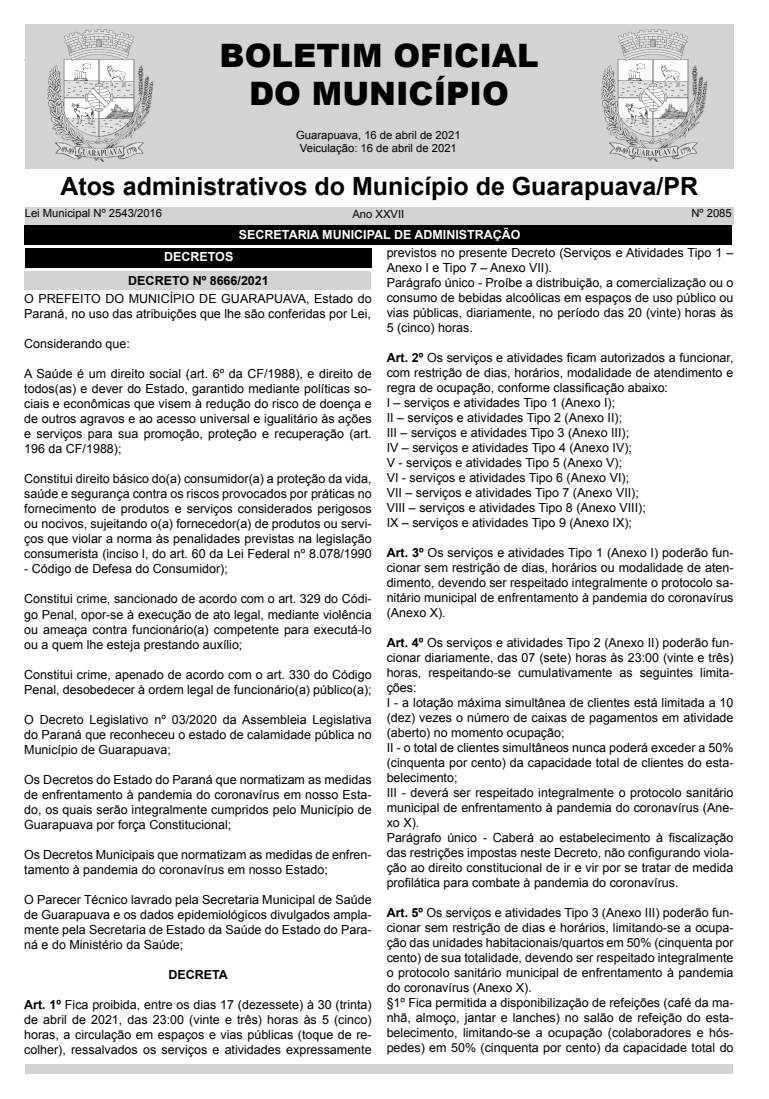
<style>
.page{position:relative;width:769px;height:1099px;background:#fff}
.page>*{position:absolute;margin:0;border:0;box-sizing:border-box;transform-origin:0 0}
.t1{font:900 32.25px/38.8px "Arial";color:#000;text-align:center}
.t2{font:700 25px "Arial";color:#000}
.t3{font:12.5px/15px "Arial";color:#000;text-align:justify}
.t4{font:700 12.5px "Arial";color:#fff}
.t5{font:700 12.5px "Arial";color:#000}
.t6{font:11.25px/13.5px "Arial";color:#000;text-align:center}
.s1{font-weight:700}
</style>
<div class="page">
<div style="left:25px;top:1064px;width:707px;height:9px;background:#d1d3d4"></div>
<div style="left:25px;top:25px;width:708px;height:144px;background:#d1d3d4"></div>
<div style="left:25px;top:207px;width:708px;height:18px;background:#d1d3d4"></div>
<img style="left:601px;top:29px;width:106px;height:133px">
<img style="left:48px;top:29px;width:105px;height:133px">
<div style="left:25px;top:225px;width:707px;height:19px;background:#000"></div>
<div style="left:25px;top:248px;width:347px;height:19px;background:#000"></div>
<div style="left:25px;top:271px;width:346px;height:19px;background:#d1d3d4"></div>
<h1 class="t1" style="left:220px;top:35px;width:320px">BOLETIM OFICIAL<br>DO MUNICÍPIO</h1>
<p class="t6" style="left:296px;top:128px;width:166px">Guarapuava, 16 de abril de 2021<br>Veiculação: 16 de abril de 2021</p>
<h2 class="t2" style="left:60px;top:169px;width:639px">Atos administrativos do Município de Guarapuava/PR</h2>
<p class="t4" style="left:239px;top:226px;width:283px">SECRETARIA MUNICIPAL DE ADMINISTRAÇÃO</p>
<p class="t4" style="left:164px;top:248px;width:71px">DECRETOS</p>
<p class="t5" style="left:128px;top:272px;width:142px">DECRETO Nº 8666/2021</p>
<p class="t3" style="left:24px;top:291px;width:349px">O PREFEITO DO MUNICÍPIO DE GUARAPUAVA, Estado do<br>Paraná, no uso das atribuições que lhe são conferidas por Lei,</p>
<p class="t3" style="left:24px;top:336px;width:107px">Considerando que:</p>
<p class="t3" style="left:24px;top:366px;width:349px">A Saúde é um direito social (art. 6º da CF/1988), e direito de todos(as) e dever do Estado, garantido mediante políticas so&shy;ciais e econômicas que visem à redução do risco de doença e de outros agravos e ao acesso universal e igualitário às ações e serviços para sua promoção, proteção e recuperação (art.<br>196 da CF/1988);</p>
<p class="t3" style="left:24px;top:471px;width:349px">Constitui direito básico do(a) consumidor(a) a proteção da vida, saúde e segurança contra os riscos provocados por práticas no fornecimento de produtos e serviços considerados perigosos ou nocivos, sujeitando o(a) fornecedor(a) de produtos ou servi&shy;ços que violar a norma às penalidades previstas na legislação consumerista (inciso l, do art. 60 da Lei Federal nº 8.078/1990</p>
<p class="t3" style="left:24px;top:561px;width:205px">- Código de Defesa do Consumidor);</p>
<p class="t3" style="left:24px;top:591px;width:349px">Constitui crime, sancionado de acordo com o art. 329 do Códi&shy;go Penal, opor-se à execução de ato legal, mediante violência ou ameaça contra funcionário(a) competente para executá-lo ou a quem lhe esteja prestando auxílio;</p>
<p class="t3" style="left:24px;top:666px;width:349px">Constitui crime, apenado de acordo com o art. 330 do Código<br>Penal, desobedecer à ordem legal de funcionário(a) público(a);</p>
<p class="t3" style="left:24px;top:711px;width:349px">O Decreto Legislativo nº 03/2020 da Assembleia Legislativa do Paraná que reconheceu o estado de calamidade pública no Município de Guarapuava;</p>
<p class="t3" style="left:24px;top:771px;width:349px">Os Decretos do Estado do Paraná que normatizam as medidas de enfrentamento à pandemia do coronavírus em nosso Esta&shy;do, os quais serão integralmente cumpridos pelo Município de Guarapuava por força Constitucional;</p>
<p class="t3" style="left:24px;top:846px;width:349px">Os Decretos Municipais que normatizam as medidas de enfren&shy;tamento à pandemia do coronavírus em nosso Estado;</p>
<p class="t3" style="left:24px;top:891px;width:349px">O Parecer Técnico lavrado pela Secretaria Municipal de Saúde de Guarapuava e os dados epidemiológicos divulgados ampla&shy;mente pela Secretaria de Estado da Saúde do Estado do Para&shy;ná e do Ministério da Saúde;</p>
<p class="t5" style="left:168px;top:965px;width:61px">DECRETA</p>
<p class="t3" style="left:24px;top:996px;width:349px"><span class="s1">Art. 1º</span> Fica proibida, entre os dias 17 (dezessete) à 30 (trinta) de abril de 2021, das 23:00 (vinte e três) horas às 5 (cinco) horas, a circulação em espaços e vias públicas (toque de re&shy;colher), ressalvados os serviços e atividades expressamente</p>
<p class="t6" style="left:25px;top:207px;width:139px">Lei Municipal Nº 2543/2016</p>
<p class="t6" style="left:352px;top:207px;width:53px">Ano XXVII</p>
<p class="t6" style="left:691px;top:207px;width:42px">Nº 2085</p>
<p class="t3" style="left:387px;top:245px;width:348px;text-align:left">previstos no presente Decreto (Serviços e Atividades Tipo 1 – Anexo I e Tipo 7 – Anexo VII).<br>Parágrafo único - Proíbe a distribuição, a comercialização ou o consumo de bebidas alcoólicas em espaços de uso público ou vias públicas, diariamente, no período das 20 (vinte) horas às 5 (cinco) horas.</p>
<p class="t3" style="left:387px;top:350px;width:348px;text-align:left"><span class="s1">Art. 2º</span> Os serviços e atividades ficam autorizados a funcionar, com restrição de dias, horários, modalidade de atendimento e regra de ocupação, conforme classificação abaixo:<br>I – serviços e atividades Tipo 1 (Anexo I);<br>II – serviços e atividades Tipo 2 (Anexo II);<br>III – serviços e atividades Tipo 3 (Anexo III);<br>IV – serviços e atividades Tipo 4 (Anexo IV);<br>V - serviços e atividades Tipo 5 (Anexo V);<br>VI - serviços e atividades Tipo 6 (Anexo VI);<br>VII – serviços e atividades Tipo 7 (Anexo VII);<br>VIII – serviços e atividades Tipo 8 (Anexo VIII);<br>IX – serviços e atividades Tipo 9 (Anexo IX);</p>
<p class="t3" style="left:387px;top:545px;width:348px"><span class="s1">Art. 3º</span> Os serviços e atividades Tipo 1 (Anexo I) poderão fun&shy;cionar sem restrição de dias, horários ou modalidade de aten&shy;dimento, devendo ser respeitado integralmente o protocolo sa&shy;nitário municipal de enfrentamento à pandemia do coronavírus (Anexo X).</p>
<p class="t3" style="left:387px;top:635px;width:348px;text-align:left"><span class="s1">Art. 4º</span> Os serviços e atividades Tipo 2 (Anexo II) poderão fun&shy;cionar diariamente, das 07 (sete) horas às 23:00 (vinte e três) horas, respeitando-se cumulativamente as seguintes limita&shy;ções:<br>I - a lotação máxima simultânea de clientes está limitada a 10 (dez) vezes o número de caixas de pagamentos em atividade (aberto) no momento ocupação;<br>II - o total de clientes simultâneos nunca poderá exceder a 50% (cinquenta por cento) da capacidade total de clientes do esta&shy;belecimento;<br>III - deverá ser respeitado integralmente o protocolo sanitário municipal de enfrentamento à pandemia do coronavírus (Ane&shy;xo X).<br>Parágrafo único - Caberá ao estabelecimento à fiscalização das restrições impostas neste Decreto, não configurando viola&shy;ção ao direito constitucional de ir e vir por se tratar de medida profilática para combate à pandemia do coronavírus.</p>
<p class="t3" style="left:387px;top:905px;width:348px;text-align:left"><span class="s1">Art. 5º</span> Os serviços e atividades Tipo 3 (Anexo III) poderão fun&shy;cionar sem restrição de dias e horários, limitando-se a ocupa&shy;ção das unidades habitacionais/quartos em 50% (cinquenta por cento) de sua totalidade, devendo ser respeitado integralmente o protocolo sanitário municipal de enfrentamento à pandemia do coronavírus (Anexo X).<br>§1º Fica permitida a disponibilização de refeições (café da ma&shy;nhã, almoço, jantar e lanches) no salão de refeição do esta&shy;belecimento, limitando-se a ocupação (colaboradores e hós&shy;pedes) em 50% (cinquenta por cento) da capacidade total do</p>
</div>
